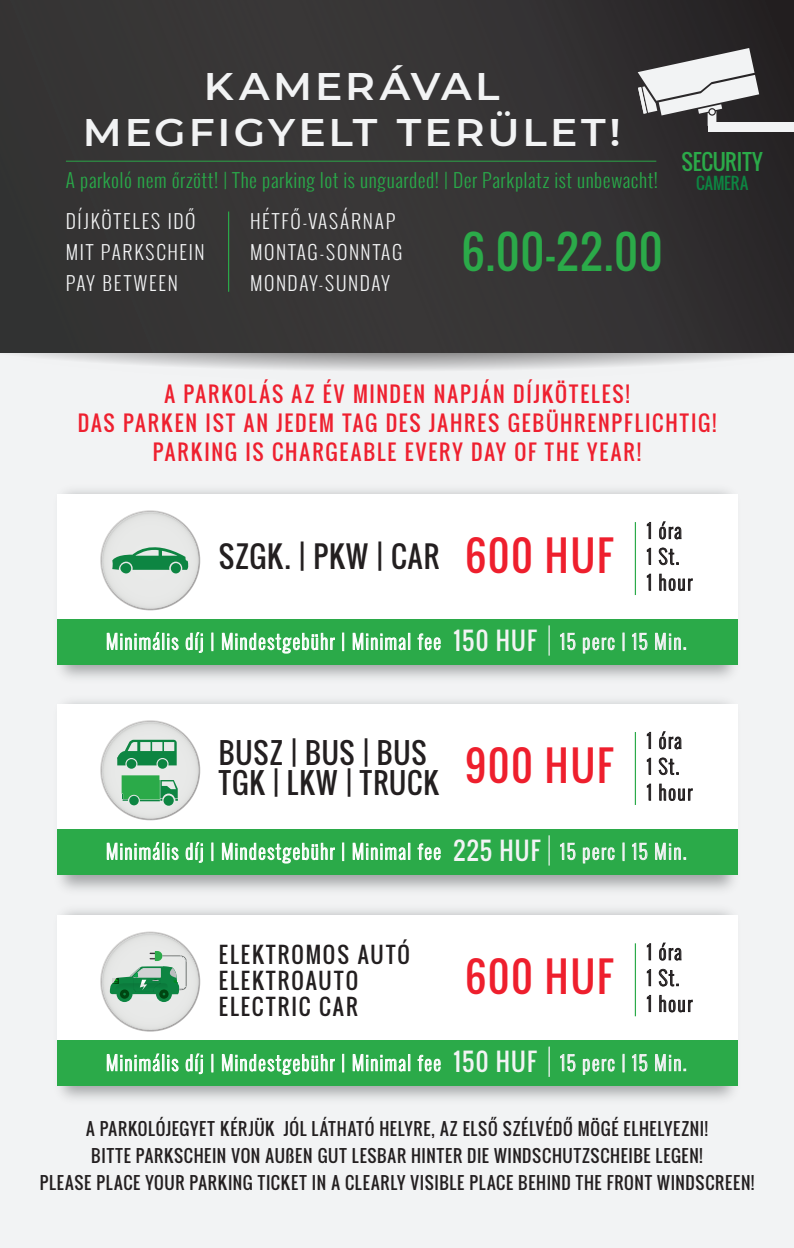
<style>
.page{position:relative;width:794px;height:1248px;background:#fff}
.page>*{position:absolute;margin:0;border:0;box-sizing:border-box;transform-origin:0 0}
.t1{font:44px "Oswald";color:#2baa49}
.t2{font:40px "Oswald";letter-spacing:.05em;color:#ee1f2d}
.t3{font:600 38.4px/46.1px "Montserrat";letter-spacing:.07em;color:#f2f3f4;text-align:center;scale:1.06 1}
.t4{font:28.8px "Oswald";letter-spacing:.04em;color:#231f20}
.t5{font:28px "Oswald";letter-spacing:.035em;color:#231f20}
.t6{font:21.6px/25.9px "Oswald";letter-spacing:.095em;color:#231f20}
.t7{font:21.32px "Oswald";letter-spacing:-.005em;color:#2baa49}
.t8{font:20.8px/28.8px "Oswald";letter-spacing:.095em;color:#ee202f;text-align:center}
.t9{font:300 19.2px "Oswald";letter-spacing:.065em;color:#fff}
.t10{font:300 19.2px/31.2px "Oswald";letter-spacing:.09em;color:#f2f3f4}
.t11{font:300 19.2px "Oswald";letter-spacing:.03em;color:#29a949}
.t12{font:300 19.2px/25.8px "Oswald";letter-spacing:.075em;color:#231f20}
.t13{font:16.8px/27.2px "Oswald";letter-spacing:.045em;color:#231f20;text-align:center}
.t14{font:16px "Oswald";color:#0d8542}
.s1{font-weight:400;font-size:24px;color:#f2f3f4}
.s2{color:#f2f3f4}
.s3{font-size:40px;color:#ee1f2d}
</style>
<div class="page">
<div style="left:0;top:0;width:794px;height:1247px;background:#f2f3f4"></div>
<img style="left:57px;top:910px;width:681px;height:189px">
<div style="left:57px;top:915px;width:680px;height:170px;background:#fff"></div>
<div style="left:57px;top:1040px;width:680px;height:45px;background:#2baa49"></div>
<svg style="left:107px;top:1053px;width:71px;height:18px"></svg>
<svg style="left:186px;top:1053px;width:17px;height:20px"></svg>
<svg style="left:212px;top:1054px;width:1px;height:17px"></svg>
<svg style="left:222px;top:1054px;width:113px;height:20px"></svg>
<svg style="left:342px;top:1054px;width:2px;height:17px"></svg>
<svg style="left:353px;top:1054px;width:57px;height:17px"></svg>
<svg style="left:417px;top:1054px;width:23px;height:17px"></svg>
<hr style="left:548px;top:1046px;width:2px;height:30px;background:#f2f3f4">
<svg style="left:560px;top:1054px;width:15px;height:17px"></svg>
<svg style="left:583px;top:1058px;width:31px;height:16px"></svg>
<svg style="left:623px;top:1054px;width:1px;height:17px"></svg>
<svg style="left:632px;top:1054px;width:15px;height:17px"></svg>
<svg style="left:655px;top:1054px;width:31px;height:16px"></svg>
<svg style="left:100px;top:931px;width:100px;height:100px"></svg>
<hr style="left:635px;top:943px;width:1px;height:73px;background:#2baa49">
<svg style="left:647px;top:943px;width:4px;height:17px"></svg>
<svg style="left:659px;top:942px;width:22px;height:18px"></svg>
<svg style="left:647px;top:969px;width:4px;height:17px"></svg>
<svg style="left:659px;top:968px;width:19px;height:18px"></svg>
<svg style="left:647px;top:994px;width:4px;height:17px"></svg>
<svg style="left:659px;top:994px;width:33px;height:18px"></svg>
<img style="left:57px;top:701px;width:681px;height:189px">
<div style="left:57px;top:704px;width:680px;height:170px;background:#fff"></div>
<div style="left:57px;top:829px;width:680px;height:45px;background:#2baa49"></div>
<svg style="left:107px;top:842px;width:71px;height:18px"></svg>
<svg style="left:186px;top:842px;width:17px;height:20px"></svg>
<svg style="left:212px;top:842px;width:1px;height:18px"></svg>
<svg style="left:222px;top:842px;width:113px;height:21px"></svg>
<svg style="left:342px;top:842px;width:2px;height:18px"></svg>
<svg style="left:353px;top:842px;width:57px;height:18px"></svg>
<svg style="left:417px;top:843px;width:23px;height:17px"></svg>
<hr style="left:548px;top:835px;width:2px;height:30px;background:#f2f3f4">
<svg style="left:560px;top:842px;width:15px;height:18px"></svg>
<svg style="left:583px;top:847px;width:31px;height:16px"></svg>
<svg style="left:623px;top:842px;width:1px;height:18px"></svg>
<svg style="left:632px;top:842px;width:15px;height:18px"></svg>
<svg style="left:655px;top:842px;width:31px;height:17px"></svg>
<svg style="left:100px;top:720px;width:100px;height:100px"></svg>
<hr style="left:635px;top:732px;width:1px;height:72px;background:#2baa49">
<svg style="left:647px;top:732px;width:4px;height:16px"></svg>
<svg style="left:659px;top:731px;width:22px;height:18px"></svg>
<svg style="left:647px;top:757px;width:4px;height:17px"></svg>
<svg style="left:659px;top:757px;width:19px;height:18px"></svg>
<svg style="left:647px;top:783px;width:4px;height:17px"></svg>
<svg style="left:659px;top:783px;width:33px;height:17px"></svg>
<img style="left:57px;top:490px;width:681px;height:188px">
<div style="left:57px;top:494px;width:680px;height:170px;background:#fff"></div>
<svg style="left:100px;top:510px;width:100px;height:100px"></svg>
<hr style="left:635px;top:522px;width:1px;height:73px;background:#2baa49">
<svg style="left:647px;top:522px;width:4px;height:17px"></svg>
<svg style="left:659px;top:521px;width:22px;height:18px"></svg>
<svg style="left:647px;top:548px;width:4px;height:17px"></svg>
<svg style="left:659px;top:547px;width:19px;height:18px"></svg>
<svg style="left:647px;top:573px;width:4px;height:17px"></svg>
<svg style="left:659px;top:573px;width:33px;height:18px"></svg>
<div style="left:57px;top:619px;width:680px;height:45px;background:#2baa49"></div>
<svg style="left:107px;top:632px;width:71px;height:18px"></svg>
<svg style="left:186px;top:632px;width:17px;height:20px"></svg>
<svg style="left:212px;top:633px;width:1px;height:17px"></svg>
<svg style="left:222px;top:633px;width:113px;height:20px"></svg>
<svg style="left:342px;top:633px;width:2px;height:17px"></svg>
<svg style="left:353px;top:633px;width:57px;height:17px"></svg>
<svg style="left:417px;top:633px;width:23px;height:17px"></svg>
<hr style="left:548px;top:625px;width:2px;height:30px;background:#f2f3f4">
<svg style="left:560px;top:633px;width:15px;height:17px"></svg>
<svg style="left:583px;top:637px;width:31px;height:16px"></svg>
<svg style="left:623px;top:633px;width:1px;height:17px"></svg>
<svg style="left:632px;top:633px;width:15px;height:17px"></svg>
<svg style="left:655px;top:633px;width:31px;height:16px"></svg>
<svg style="left:0;top:352px;width:794px;height:18px"></svg>
<div style="left:0;top:0;width:794px;height:352px;background:linear-gradient(to right,#393938,#2f2c2e)"></div>
<hr style="left:228px;top:211px;width:1px;height:81px;background:#2baa49">
<svg style="left:637px;top:48px;width:122px;height:78px"></svg>
<div style="left:707px;top:122px;width:87px;height:9px;background:#f2f3f4"></div>
<hr style="left:66px;top:161px;width:590px;height:1px;background:#2baa49">
<h3 class="t3" style="left:83px;top:61px;width:509px">KAMERÁVAL<br>MEGFIGYELT TERÜLET!</h3>
<p class="t11" style="left:66px;top:166px;width:593px">A parkoló nem őrzött! | The parking lot is unguarded! | Der Parkplatz ist unbewacht!</p>
<p class="t10" style="left:66px;top:205px;width:140px">DÍJKÖTELES IDŐ<br>MIT PARKSCHEIN<br>PAY BETWEEN</p>
<p class="t10" style="left:250px;top:205px;width:154px">HÉTFŐ-VASÁRNAP<br>MONTAG-SONNTAG<br>MONDAY-SUNDAY</p>
<h1 class="t1" style="left:461px;top:219px;width:202px">6.00-22.00</h1>
<p class="t7" style="left:681px;top:145px;width:83px">SECURITY</p>
<p class="t14" style="left:696px;top:171px;width:54px">CAMERA</p>
<p class="t8" style="left:78px;top:379px;width:640px">A PARKOLÁS AZ ÉV MINDEN NAPJÁN DÍJKÖTELES!<br>DAS PARKEN IST AN JEDEM TAG DES JAHRES GEBÜHRENPFLICHTIG!<br>PARKING IS CHARGEABLE EVERY DAY OF THE YEAR!</p>
<p class="t12" style="left:647px;top:517px;width:47px">1 óra<br>1 St.<br>1 hour</p>
<p class="t9" style="left:106px;top:627px;width:582px">Minimális díj | Mindestgebühr | Minimal fee <span class="s1">150 HUF</span> <span class="s2">15 perc | 15 Min.</span></p>
<h3 class="t4" style="left:219px;top:535px;width:396px">SZGK. | PKW | CAR <span class="s3">600 HUF</span></h3>
<h3 class="t5" style="left:219px;top:731px;width:209px">BUSZ | BUS | BUS</h3>
<h3 class="t5" style="left:219px;top:761px;width:221px">TGK | LKW | TRUCK</h3>
<h2 class="t2" style="left:465px;top:735px;width:149px">900 HUF</h2>
<p class="t12" style="left:647px;top:727px;width:36px">1 óra<br>1 St.</p>
<p class="t12" style="left:647px;top:779px;width:47px">1 hour</p>
<p class="t9" style="left:106px;top:837px;width:582px">Minimális díj | Mindestgebühr | Minimal fee <span class="s1">225 HUF</span> <span class="s2">15 perc | 15 Min.</span></p>
<p class="t6" style="left:219px;top:941px;width:193px">ELEKTROMOS AUTÓ<br>ELEKTROAUTO<br>ELECTRIC CAR</p>
<h2 class="t2" style="left:465px;top:946px;width:149px">600 HUF</h2>
<p class="t12" style="left:647px;top:938px;width:47px">1 óra<br>1 St.<br>1 hour</p>
<p class="t9" style="left:106px;top:1048px;width:582px">Minimális díj | Mindestgebühr | Minimal fee <span class="s1">150 HUF</span> <span class="s2">15 perc | 15 Min.</span></p>
<p class="t13" style="left:40px;top:1114px;width:716px">A PARKOLÓJEGYET KÉRJÜK JÓL LÁTHATÓ HELYRE, AZ ELSŐ SZÉLVÉDŐ MÖGÉ ELHELYEZNI!<br>BITTE PARKSCHEIN VON AUßEN GUT LESBAR HINTER DIE WINDSCHUTZSCHEIBE LEGEN!<br>PLEASE PLACE YOUR PARKING TICKET IN A CLEARLY VISIBLE PLACE BEHIND THE FRONT WINDSCREEN!</p>
</div>
